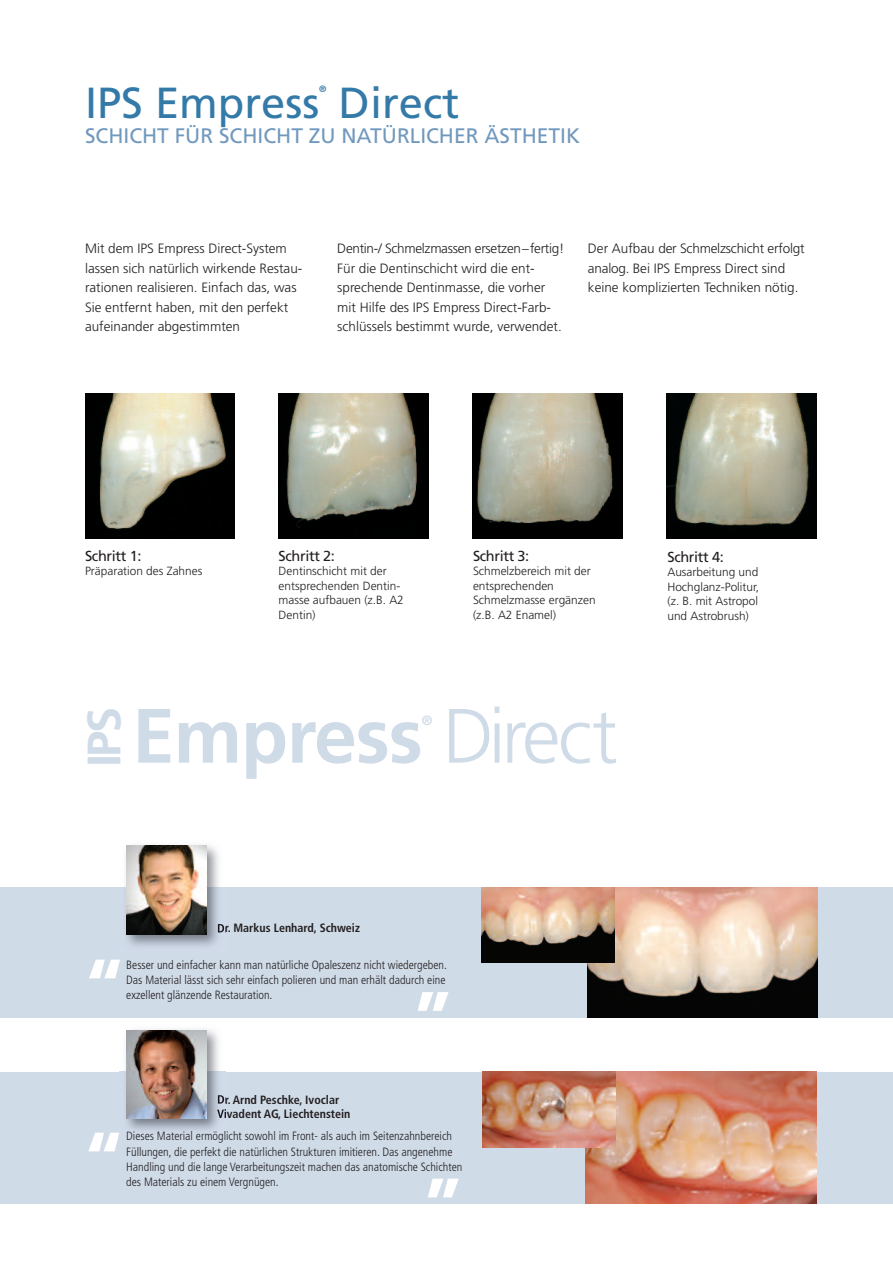
<style>
.page{position:relative;width:893px;height:1263px;background:#fff}
.page>*{position:absolute;margin:0;border:0;box-sizing:border-box;transform-origin:0 0}
.t1{font:700 76.95px "Frutiger";letter-spacing:-.015em;color:#d0dbe8}
.t2{font:700 75px "Frutiger";color:#fff}
.t3{font:700 46.8px "Frutiger";color:#d0dbe8}
.t4{font:43.5px "Frutiger";color:#347aa8}
.t5{font:21px "Frutiger";color:#7198bd}
.t6{font:14.55px "Frutiger";letter-spacing:-.025em;color:#231f20}
.t7{font:300 13.5px/19.5px "Frutiger";color:#231f20}
.t8{font:700 13.5px "Frutiger";color:#d0dbe8}
.t9{font:300 condensed 12px/15.1px "Frutiger";color:#231f20}
.t10{font:700 condensed 12px/14.4px "Frutiger";color:#231f20}
.t11{font:300 11.85px/14.5px "Frutiger";color:#231f20}
.t12{font:700 9.15px "Frutiger";color:#347aa8}
.s1{font-weight:300}
</style>
<div class="page">
<div style="left:0;top:887px;width:893px;height:131px;background:#d0dbe8"></div>
<div style="left:0;top:1072px;width:893px;height:131px;background:#d0dbe8"></div>
<img style="left:85px;top:393px;width:150px;height:145px">
<img style="left:279px;top:393px;width:150px;height:145px">
<img style="left:473px;top:393px;width:149px;height:145px">
<img style="left:667px;top:393px;width:149px;height:145px">
<img style="left:587px;top:887px;width:230px;height:131px">
<img style="left:126px;top:845px;width:100px;height:101px">
<svg style="left:218px;top:923px;width:8px;height:9px"></svg>
<img style="left:126px;top:845px;width:80px;height:89px">
<img style="left:585px;top:1072px;width:232px;height:131px">
<img style="left:119px;top:1029px;width:107px;height:101px">
<svg style="left:217px;top:1094px;width:9px;height:25px"></svg>
<img style="left:126px;top:1030px;width:80px;height:89px">
<img style="left:482px;top:887px;width:133px;height:76px">
<img style="left:482px;top:1072px;width:133px;height:75px">
<p class="t12" style="left:319px;top:85px;width:9px">®</p>
<h3 class="t4" style="left:85px;top:85px;width:376px">IPS Empress Direct</h3>
<h3 class="t5" style="left:85px;top:128px;width:496px">SCHICHT FÜR SCHICHT ZU NATÜRLICHER ÄSTHETIK</h3>
<p class="t7" style="left:85px;top:240px;width:219px">Mit dem IPS Empress Direct-System lassen sich natürlich wirkende Restau&shy;rationen realisieren. Einfach das, was Sie entfernt haben, mit den perfekt aufeinander abgestimmten</p>
<p class="t7" style="left:337px;top:240px;width:229px">Dentin-/ Schmelzmassen ersetzen–fertig!<br>Für die Dentinschicht wird die ent&shy;sprechende Dentinmasse, die vorher mit Hilfe des IPS Empress Direct-Farb&shy;schlüssels bestimmt wurde, verwendet.</p>
<p class="t7" style="left:588px;top:240px;width:218px">Der Aufbau der Schmelzschicht erfolgt analog. Bei IPS Empress Direct sind keine komplizierten Techniken nötig.</p>
<p class="t6" style="left:85px;top:550px;width:58px">Schritt 1:</p>
<p class="t11" style="left:85px;top:565px;width:119px">Präparation des Zahnes</p>
<p class="t6" style="left:279px;top:550px;width:58px">Schritt 2:</p>
<p class="t11" style="left:279px;top:565px;width:127px">Dentinschicht mit der entsprechenden Dentin&shy;masse aufbauen (z.B. A2<br>Dentin)</p>
<p class="t6" style="left:473px;top:550px;width:58px">Schritt 3:</p>
<p class="t11" style="left:473px;top:565px;width:124px">Schmelzbereich mit der entsprechenden<br>Schmelzmasse ergänzen (z.B. A2 Enamel)</p>
<h3 class="t3" style="left:85px;top:767px;width:62px;rotate:-90deg">IPS</h3>
<h1 class="t1" style="left:132px;top:705px;width:487px">Empress <span class="s1">Direct</span></h1>
<p class="t8" style="left:422px;top:715px;width:12px">®</p>
<p class="t6" style="left:667px;top:551px;width:58px">Schritt 4:</p>
<p class="t11" style="left:667px;top:566px;width:93px;text-align:justify">Ausarbeitung und Hochglanz-Politur, (z. B. mit Astropol und Astrobrush)</p>
<p class="t10" style="left:217px;top:922px;width:144px">Dr. Markus Lenhard, Schweiz</p>
<h2 class="t2" style="left:86px;top:956px;width:38px">“</h2>
<p class="t9" style="left:126px;top:958px;width:322px">Besser und einfacher kann man natürliche Opaleszenz nicht wiedergeben.<br>Das Material lässt sich sehr einfach polieren und man erhält dadurch eine exzellent glänzende Restauration.</p>
<h2 class="t2" style="left:415px;top:988px;width:38px">”</h2>
<p class="t10" style="left:217px;top:1093px;width:135px">Dr. Arnd Peschke, Ivoclar<br>Vivadent AG, Liechtenstein</p>
<h2 class="t2" style="left:86px;top:1129px;width:38px">“</h2>
<p class="t9" style="left:126px;top:1129px;width:338px">Dieses Material ermöglicht sowohl im Front- als auch im Seitenzahnbereich Füllungen, die perfekt die natürlichen Strukturen imitieren. Das angenehme Handling und die lange Verarbeitungszeit machen das anatomische Schichten des Materials zu einem Vergnügen.</p>
<h2 class="t2" style="left:425px;top:1175px;width:38px">”</h2>
</div>
